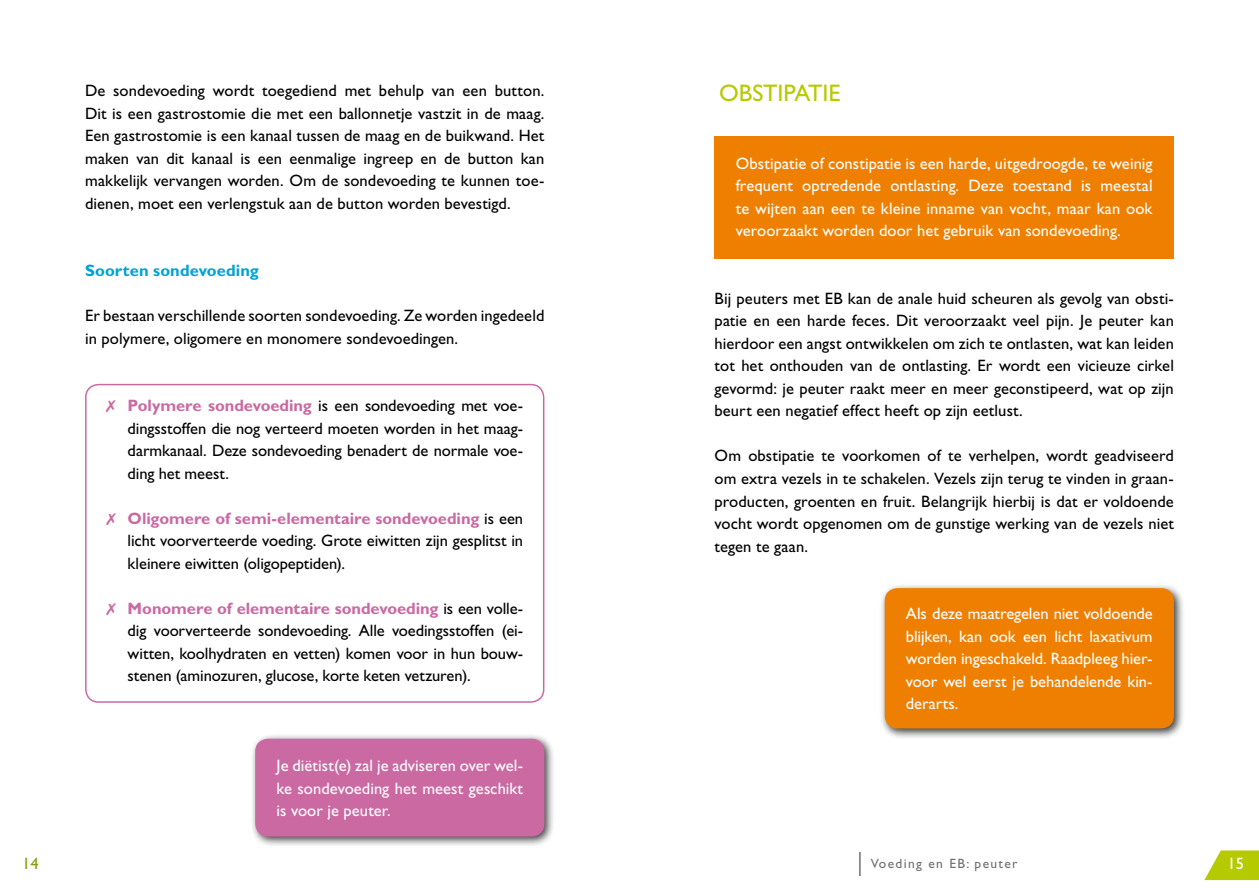
<style>
.page{position:relative;width:1259px;height:893px;background:#fff}
.page>*{position:absolute;margin:0;border:0;box-sizing:border-box;transform-origin:0 0}
.t1{font:24px "Gill Sans Std";color:#b6ca00}
.t2{font:16.5px/22.5px "Gill Sans Std";color:#000;text-align:justify}
.t3{font:16.5px/22.5px "Gill Sans Std";letter-spacing:.005em;color:#fff;text-align:justify}
.t4{font:700 16.5px "Gill Sans Std";letter-spacing:.005em;color:#00a2d8}
.t5{font:16.5px "Gill Sans Std";color:#86a20b}
.t6{font:13.5px "Gill Sans Std";letter-spacing:.1em;color:#707172}
.s1{color:#ca69a2}
.s2{font-weight:700;color:#ca69a2}
</style>
<div class="page">
<svg style="left:859px;top:852px;width:1px;height:24px"></svg>
<svg style="left:1204px;top:850px;width:55px;height:30px;background:#c2d22b"></svg>
<div style="left:714px;top:137px;width:460px;height:122px;background:#ee7f00"></div>
<div style="left:250px;top:733px;width:306px;height:115px;background:#000;opacity:.75"></div>
<div style="left:255px;top:739px;width:289px;height:97px;background:#ca69a2;border-radius:13px"></div>
<div style="left:85px;top:384px;width:459px;height:319px;border:2px solid #ca69a2;border-radius:13px"></div>
<div style="left:879px;top:583px;width:306px;height:156px;background:#000;opacity:.75"></div>
<div style="left:884px;top:588px;width:290px;height:140px;background:#ee7f00;border-radius:13px"></div>
<p class="t2" style="left:85px;top:80px;width:461px">De sondevoeding wordt toegediend met behulp van een button.<br>Dit is een gastrostomie die met een ballonnetje vastzit in de maag.<br>Een gastrostomie is een kanaal tussen de maag en de buikwand. Het maken van dit kanaal is een eenmalige ingreep en de button kan makkelijk vervangen worden. Om de sondevoeding te kunnen toe&shy;dienen, moet een verlengstuk aan de button worden bevestigd.</p>
<p class="t4" style="left:85px;top:261px;width:175px">Soorten sondevoeding</p>
<p class="t2" style="left:85px;top:305px;width:461px">Er bestaan verschillende soorten sondevoeding. Ze worden ingedeeld in polymere, oligomere en monomere sondevoedingen.</p>
<p class="t2" style="left:128px;top:395px;width:397px;text-indent:-21px"><span class="s1">✗</span> <span class="s2">Polymere sondevoeding</span> is een sondevoeding met voe&shy;dingsstoffen die nog verteerd moeten worden in het maag&shy;darmkanaal. Deze sondevoeding benadert de normale voe&shy;ding het meest.</p>
<p class="t2" style="left:128px;top:507px;width:397px;text-indent:-21px"><span class="s1">✗</span> <span class="s2">Oligomere of semi-elementaire sondevoeding</span> is een licht voorverteerde voeding. Grote eiwitten zijn gesplitst in kleinere eiwitten (oligopeptiden).</p>
<p class="t2" style="left:128px;top:597px;width:397px;text-indent:-21px"><span class="s1">✗</span> <span class="s2">Monomere of elementaire sondevoeding</span> is een volle&shy;dig voorverteerde sondevoeding. Alle voedingsstoffen (ei&shy;witten, koolhydraten en vetten) komen voor in hun bouw&shy;stenen (aminozuren, glucose, korte keten vetzuren).</p>
<p class="t3" style="left:276px;top:755px;width:248px">Je diëtist(e) zal je adviseren over wel&shy;ke sondevoeding het meest geschikt is voor je peuter.</p>
<h1 class="t1" style="left:719px;top:80px;width:16px">Obs</h1>
<h1 class="t1" style="left:763px;top:80px;width:68px">tipatie</h1>
<p class="t3" style="left:736px;top:152px;width:418px">Obstipatie of constipatie is een harde, uitgedroogde, te weinig frequent optredende ontlasting. Deze toestand is meestal te wijten aan een te kleine inname van vocht, maar kan ook veroorzaakt worden door het gebruik van sondevoeding.</p>
<p class="t2" style="left:714px;top:287px;width:461px">Bij peuters met EB kan de anale huid scheuren als gevolg van obsti&shy;patie en een harde feces. Dit veroorzaakt veel pijn. Je peuter kan hierdoor een angst ontwikkelen om zich te ontlasten, wat kan leiden tot het onthouden van de ontlasting. Er wordt een vicieuze cirkel gevormd: je peuter raakt meer en meer geconstipeerd, wat op zijn beurt een negatief effect heeft op zijn eetlust.</p>
<p class="t2" style="left:714px;top:445px;width:461px">Om obstipatie te voorkomen of te verhelpen, wordt geadviseerd om extra vezels in te schakelen. Vezels zijn terug te vinden in graan&shy;producten, groenten en fruit. Belangrijk hierbij is dat er voldoende vocht wordt opgenomen om de gunstige werking van de vezels niet tegen te gaan.</p>
<p class="t3" style="left:906px;top:602px;width:248px">Als deze maatregelen niet voldoende blijken, kan ook een licht laxativum worden ingeschakeld. Raadpleeg hier&shy;voor wel eerst je behandelende kin&shy;derarts.</p>
<p class="t5" style="left:22px;top:854px;width:18px">14</p>
<p class="t6" style="left:871px;top:856px;width:148px">Voeding en EB: peuter</p>
<p class="t3" style="left:1227px;top:852px;width:18px">15</p>
</div>
